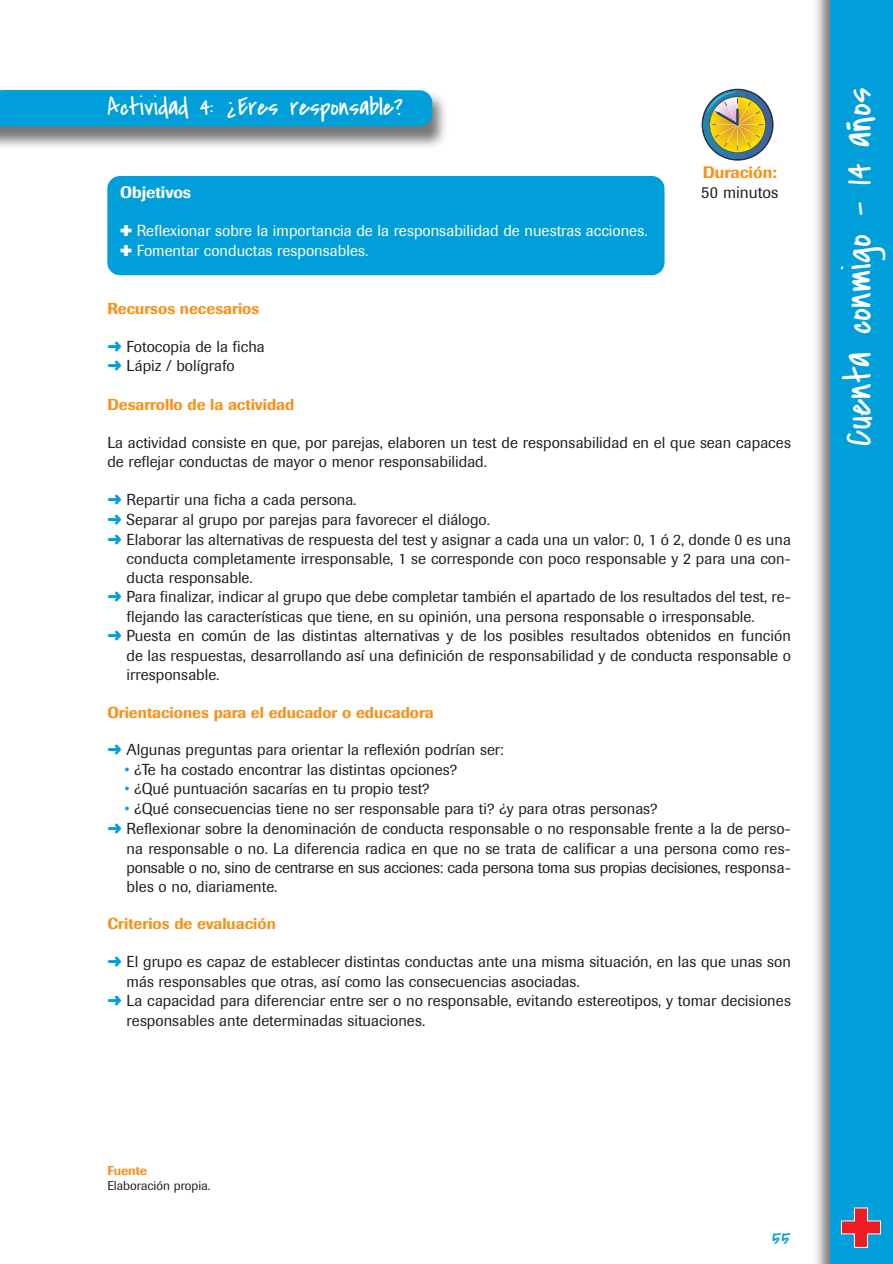
<style>
.page{position:relative;width:893px;height:1264px;background:#fff}
.page>*{position:absolute;margin:0;border:0;box-sizing:border-box;transform-origin:0 0}
.t1{font:39px "Covered By Your Grace";color:#fff}
.t2{font:25.5px "Covered By Your Grace";color:#fff}
.t3{font:22.5px "Covered By Your Grace";color:#009fda}
.t4{font:500 16.5px "Imago";color:#fff}
.t5{font:500 16.5px "Imago";color:#f7931d}
.t6{font:16.5px "Imago";color:#231f20}
.t7{font:15.75px/19.8px "Imago";color:#231f20}
.t8{font:15.75px/19.8px "Imago";color:#fff}
.t9{font:500 15.75px "Imago";color:#f7931d}
.t10{font:15.75px "Imago";letter-spacing:-.02em;color:#231f20}
.t11{font:12.75px "Imago";color:#231f20}
.t12{font:500 12.75px "Imago";color:#f7931d}
.s1{color:#009fda}
.s2{font-family:"Margarosa";font-size:22.5px}
</style>
<div class="page">
<img style="left:0;top:95px;width:445px;height:52px">
<div style="left:107px;top:176px;width:557px;height:99px;background:#009fda;border-radius:13px"></div>
<img style="left:816px;top:0;width:14px;height:1264px">
<div style="left:830px;top:0;width:63px;height:1264px;background:#009fda"></div>
<div style="left:0;top:90px;width:432px;height:36px;background:#009fda"></div>
<svg style="left:840px;top:1207px;width:41px;height:41px"></svg>
<img style="left:701px;top:89px;width:72px;height:72px">
<h2 class="t2" style="left:107px;top:97px;width:297px">Actividad 4: Eres responsable?</h2>
<h2 class="t2" style="left:236px;top:121px;width:11px;rotate:-180deg">?</h2>
<p class="t4" style="left:120px;top:186px;width:73px">Objetivos</p>
<p class="t8" style="left:120px;top:222px;width:529px">✚ Reflexionar sobre la importancia de la responsabilidad de nuestras acciones. ✚ Fomentar conductas responsables.</p>
<p class="t5" style="left:703px;top:166px;width:75px">Duración:</p>
<p class="t6" style="left:701px;top:186px;width:79px">50 minutos</p>
<p class="t9" style="left:107px;top:302px;width:153px">Recursos necesarios</p>
<p class="t7" style="left:107px;top:337px;width:159px"><span class="s1">➜</span> Fotocopia de la ficha <span class="s1">➜</span> Lápiz / bolígrafo</p>
<p class="t9" style="left:107px;top:399px;width:188px">Desarrollo de la actividad</p>
<p class="t7" style="left:107px;top:434px;width:685px;line-height:18.9px">La actividad consiste en que, por parejas, elaboren un test de responsabilidad en el que sean capaces de reflejar conductas de mayor o menor responsabilidad.</p>
<p class="t7" style="left:107px;top:490px;width:251px"><span class="s1">➜</span> Repartir una ficha a cada persona.</p>
<p class="t7" style="left:107px;top:510px;width:384px"><span class="s1">➜</span> Separar al grupo por parejas para favorecer el diálogo.</p>
<p class="t7" style="left:107px;top:530px;width:685px"><span class="s1">➜</span> Elaborar las alternativas de respuesta del test y asignar a cada una un valor: 0, 1 ó 2, donde 0 es una</p>
<p class="t7" style="left:127px;top:550px;width:665px">conducta completamente irresponsable, 1 se corresponde con poco responsable y 2 para una con-</p>
<p class="t7" style="left:127px;top:569px;width:128px">ducta responsable.</p>
<p class="t7" style="left:107px;top:588px;width:685px"><span class="s1">➜</span> Para finalizar, indicar al grupo que debe completar también el apartado de los resultados del test, re-</p>
<p class="t7" style="left:127px;top:608px;width:629px">flejando las características que tiene, en su opinión, una persona responsable o irresponsable.</p>
<p class="t7" style="left:107px;top:627px;width:685px"><span class="s1">➜</span> Puesta en común de las distintas alternativas y de los posibles resultados obtenidos en función</p>
<p class="t7" style="left:127px;top:647px;width:666px">de las respuestas, desarrollando así una definición de responsabilidad y de conducta responsable o</p>
<p class="t7" style="left:127px;top:665px;width:94px">irresponsable.</p>
<p class="t9" style="left:107px;top:706px;width:328px">Orientaciones para el educador o educadora</p>
<p class="t7" style="left:107px;top:741px;width:398px"><span class="s1">➜</span> Algunas preguntas para orientar la reflexión podrían ser:</p>
<p class="t7" style="left:124px;top:761px;width:334px"><span class="s1">•</span> ¿Te ha costado encontrar las distintas opciones?</p>
<p class="t7" style="left:124px;top:780px;width:307px"><span class="s1">•</span> ¿Qué puntuación sacarías en tu propio test?</p>
<p class="t7" style="left:124px;top:800px;width:535px"><span class="s1">•</span> ¿Qué consecuencias tiene no ser responsable para ti? ¿y para otras personas?</p>
<p class="t7" style="left:107px;top:820px;width:685px"><span class="s1">➜</span> Reflexionar sobre la denominación de conducta responsable o no responsable frente a la de perso-</p>
<p class="t7" style="left:127px;top:839px;width:665px">na responsable o no. La diferencia radica en que no se trata de calificar a una persona como res-</p>
<p class="t10" style="left:127px;top:861px;width:666px">ponsable o no, sino de centrarse en sus acciones: cada persona toma sus propias decisiones, responsa-</p>
<p class="t7" style="left:127px;top:877px;width:152px">bles o no, diariamente.</p>
<p class="t9" style="left:107px;top:918px;width:170px">Criterios de evaluación</p>
<p class="t7" style="left:107px;top:953px;width:685px"><span class="s1">➜</span> El grupo es capaz de establecer distintas conductas ante una misma situación, en las que unas son</p>
<p class="t7" style="left:127px;top:973px;width:454px">más responsables que otras, así como las consecuencias asociadas.</p>
<p class="t7" style="left:107px;top:992px;width:685px"><span class="s1">➜</span> La capacidad para diferenciar entre ser o no responsable, evitando estereotipos, y tomar decisiones</p>
<p class="t7" style="left:127px;top:1011px;width:300px">responsables ante determinadas situaciones.</p>
<h1 class="t1" style="left:842px;top:446px;width:360px;rotate:-90deg">Cuenta conmigo - 14 a<span class="s2">ñ</span>os</h1>
<p class="t12" style="left:107px;top:1166px;width:41px">Fuente</p>
<p class="t11" style="left:107px;top:1181px;width:105px">Elaboración propia.</p>
<h3 class="t3" style="left:772px;top:1227px;width:20px">55</h3>
</div>
